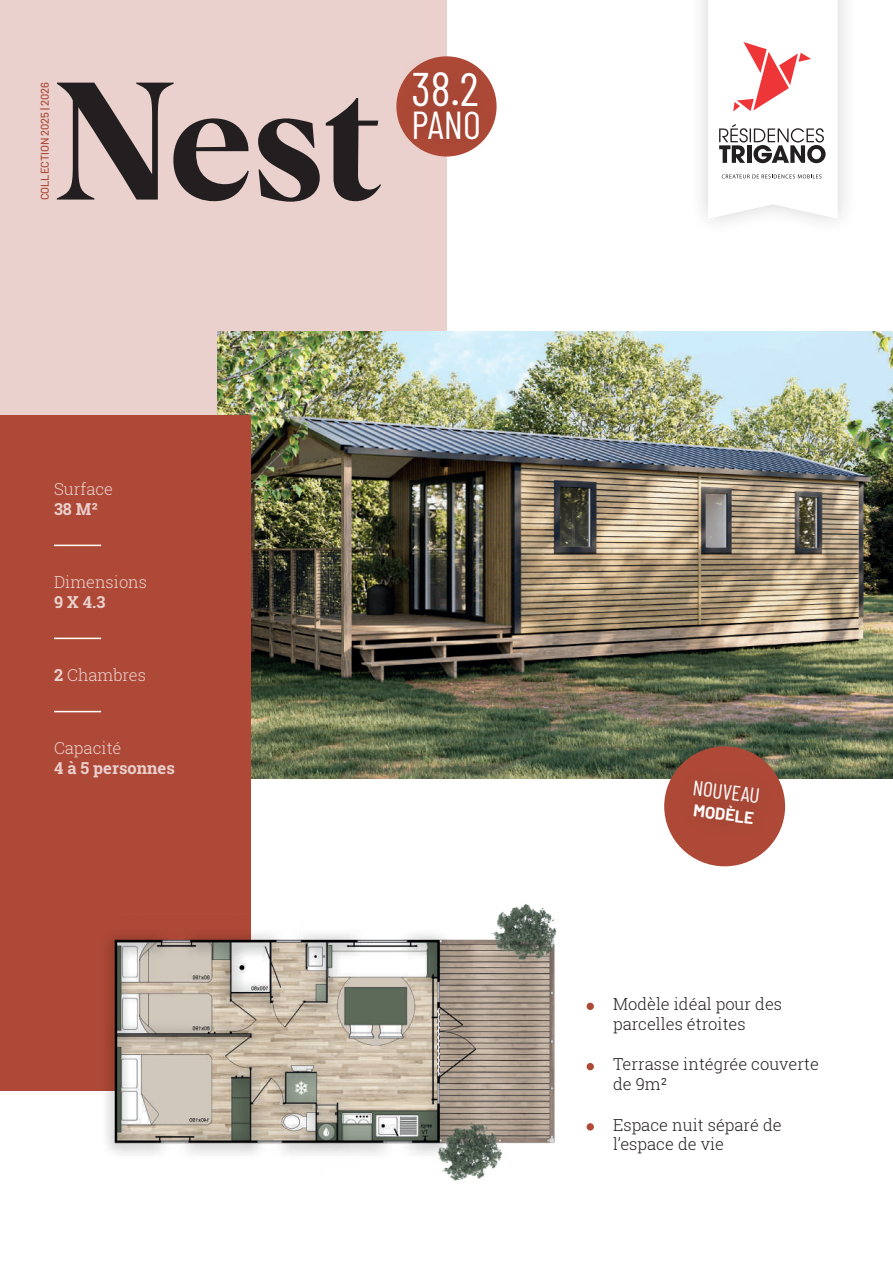
<style>
.page{position:relative;width:893px;height:1263px;background:#fff}
.page>*{position:absolute;margin:0;border:0;box-sizing:border-box;transform-origin:0 0}
.t1{font:163.5px "Albra Semi";color:#231f20}
.t2{font:47.1px "Barlow Condensed";color:#fff}
.t3{font:39px "Barlow Condensed";color:#fff}
.t4{font:21px "Barlow Condensed";color:#fff}
.t5{font:300 16.5px/19.5px "Roboto Slab";color:#231f20}
.t6{font:300 16.5px "Roboto Slab";color:#ead1cd}
.t7{font:700 16.5px "Roboto Slab";color:#ead1cd}
.t8{font:700 16.5px "Barlow";color:#fff}
.t9{font:500 11.1px "Barlow";letter-spacing:-.01em;color:#ae4937}
.s1{font-weight:700}
</style>
<div class="page">
<div style="left:0;top:0;width:446px;height:644px;background:#ead1cd"></div>
<div style="left:688px;top:0;width:170px;height:237px;background:#231f20;opacity:.2"></div>
<svg style="left:708px;top:0;width:130px;height:219px"></svg>
<img style="left:218px;top:332px;width:675px;height:446px">
<div style="left:0;top:416px;width:250px;height:675px;background:#ae4937"></div>
<hr style="left:54px;top:545px;width:47px;height:1px;background:#fff">
<hr style="left:54px;top:638px;width:47px;height:1px;background:#fff">
<hr style="left:54px;top:711px;width:47px;height:1px;background:#fff">
<img style="left:106px;top:894px;width:488px;height:287px">
<div style="left:395px;top:54px;width:100px;height:72px;background:#231f20;opacity:.2"></div>
<div style="left:395px;top:93px;width:103px;height:65px;background:#231f20;opacity:.2"></div>
<div style="left:664px;top:746px;width:121px;height:120px;background:#ae4937;border-radius:50%"></div>
<div style="left:675px;top:763px;width:102px;height:79px;background:#ac4836"></div>
<p class="t9" style="left:37px;top:200px;width:120px;rotate:-90deg">COLLECTION 2025 | 2026</p>
<h1 class="t1" style="left:54px;top:22px;width:329px">Nest</h1>
<h2 class="t2" style="left:412px;top:56px;width:68px">38.2</h2>
<h3 class="t3" style="left:412px;top:97px;width:71px">PANO</h3>
<p class="t6" style="left:54px;top:477px;width:61px">Surface</p>
<p class="t7" style="left:54px;top:497px;width:46px">38 M²</p>
<p class="t6" style="left:54px;top:570px;width:95px">Dimensions</p>
<p class="t7" style="left:54px;top:590px;width:53px">9 X 4.3</p>
<p class="t6" style="left:54px;top:663px;width:94px"><span class="s1">2</span> Chambres</p>
<p class="t6" style="left:54px;top:737px;width:69px">Capacité</p>
<p class="t7" style="left:54px;top:757px;width:122px">4 à 5 personnes</p>
<p class="t4" style="left:695px;top:773px;width:69px;rotate:7deg">NOUVEAU</p>
<p class="t8" style="left:695px;top:798px;width:62px;rotate:7deg">MODÈLE</p>
<p class="t5" style="left:613px;top:994px;width:171px">Modèle idéal pour des parcelles étroites</p>
<p class="t5" style="left:613px;top:1054px;width:207px">Terrasse intégrée couverte de 9m²</p>
<p class="t5" style="left:613px;top:1114px;width:170px">Espace nuit séparé de l’espace de vie</p>
</div>
